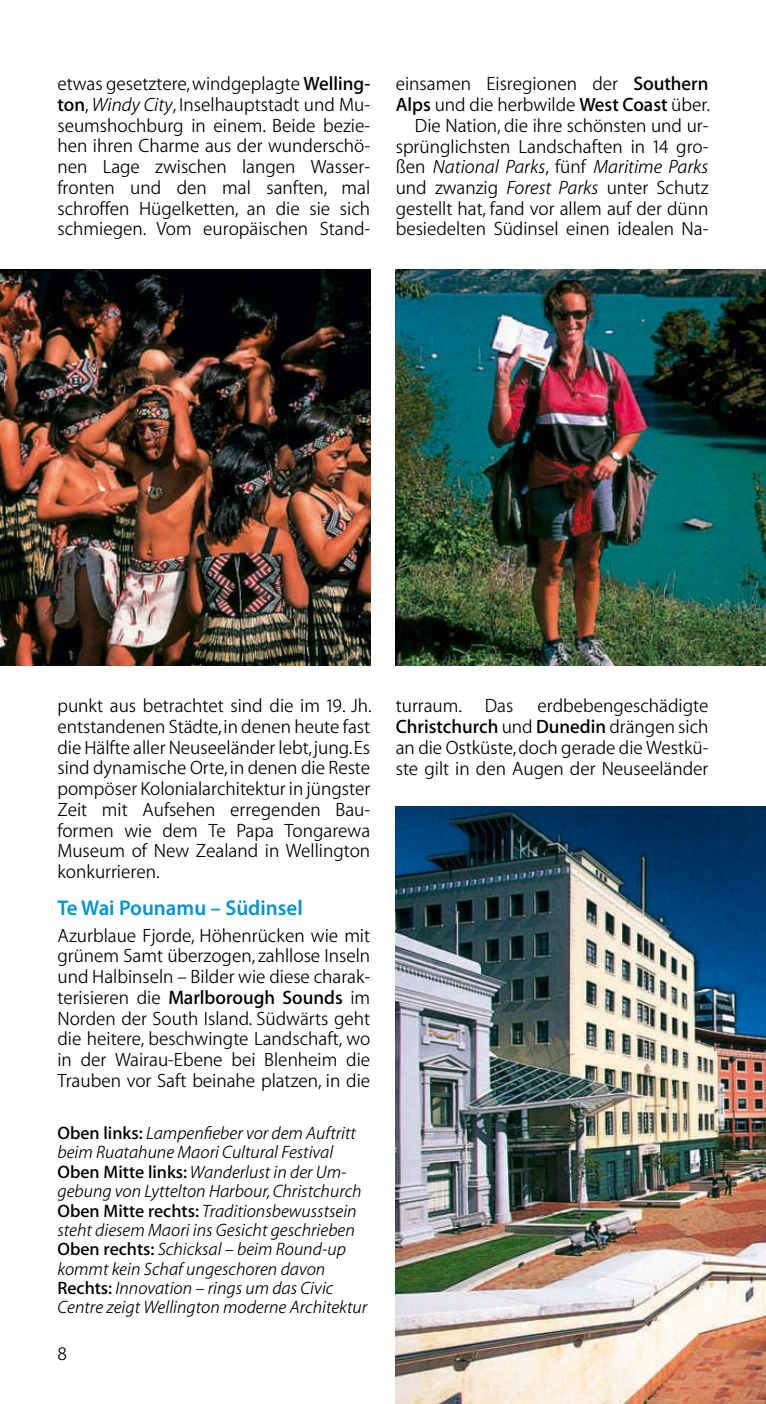
<style>
.page{position:relative;width:766px;height:1404px;background:#fff}
.page>*{position:absolute;margin:0;border:0;box-sizing:border-box;transform-origin:0 0}
.t1{font:600 21.38px "Myriad Pro";color:#0093d2}
.t2{font:300 19.35px/20.7px "ADAC Myriad OT";color:#000;text-align:justify}
.t3{font:italic 300 18px/19.3px "ADAC Myriad OT";color:#000}
.s1{font-weight:700}
.s2{font-style:italic}
.s3{font-weight:700;font-size:19.57px}
.s4{font-weight:700;font-style:normal}
</style>
<div class="page">
<img style="left:0;top:269px;width:370px;height:396px">
<img style="left:395px;top:269px;width:370px;height:396px">
<img style="left:395px;top:806px;width:370px;height:597px">
<p class="t2" style="left:57px;top:74px;width:314px">etwas gesetztere, windgeplagte <span class="s1">Welling&shy;ton</span>, <span class="s2">Windy City</span>, Inselhauptstadt und Mu&shy;seumshochburg in einem. Beide bezie&shy;hen ihren Charme aus der wunderschö&shy;nen Lage zwischen langen Wasser&shy;fronten und den mal sanften, mal schroffen Hügelketten, an die sie sich schmiegen. Vom europäischen Stand-</p>
<p class="t2" style="left:395px;top:74px;width:316px;text-align:right">einsamen Eisregionen der <span class="s3">Sout</span><span class="s1">hern Alps</span> und die herbwilde <span class="s1">West Coast</span> über.<br>Die Nation, die ihre schönsten und ur&shy;sprünglichsten Landschaften in 14 gro&shy;ßen <span class="s2">National Parks</span>, fünf <span class="s2">Maritime Parks </span>und zwanzig <span class="s2">Forest Parks</span> unter Schutz gestellt hat, fand vor allem auf der dünn besiedelten Südinsel einen idealen Na-</p>
<p class="t2" style="left:57px;top:695px;width:316px">punkt aus betrachtet sind die im 19. Jh. entstandenen Städte, in denen heute fast die Hälfte aller Neuseeländer lebt, jung. Es sind dynamische Orte, in denen die Reste pompöser Kolonialarchitektur in jüngster Zeit mit Aufsehen erregenden Bau&shy;formen wie dem Te Papa Tongarewa Museum of New Zealand in Wellington konkurrieren.</p>
<p class="t1" style="left:57px;top:893px;width:247px">Te Wai Pounamu – Südinsel</p>
<p class="t2" style="left:57px;top:925px;width:314px">Azurblaue Fjorde, Höhenrücken wie mit grünem Samt überzogen, zahllose Inseln und Halbinseln – Bilder wie diese charak&shy;terisieren die <span class="s3">Marl</span><span class="s1">borough Sounds</span> im Norden der South Island. Südwärts geht die heitere, beschwingte Landschaft, wo in der Wairau-Ebene bei Blenheim die Trauben vor Saft beinahe platzen, in die</p>
<p class="t3" style="left:57px;top:1123px;width:311px"><span class="s4">Oben links:</span> Lampenfieber vor dem Auftritt beim Ruatahune Maori Cultural Festival <span class="s4">Oben Mitte links:</span> Wanderlust in der Um&shy;gebung von Lyttelton Harbour, Christchurch <span class="s4">Oben Mitte rechts:</span> Traditionsbewusstsein steht diesem Maori ins Gesicht geschrieben <span class="s4">Oben rechts:</span> Schicksal – beim Round-up kommt kein Schaf ungeschoren davon <span class="s4">Rechts:</span> Innovation – rings um das Civic Centre zeigt Wellington moderne Architektur</p>
<p class="t2" style="left:57px;top:1343px;width:11px">8</p>
<p class="t2" style="left:395px;top:695px;width:314px">turraum. Das erdbebengeschädigte <span class="s1">Christchurch</span> und <span class="s1">Dunedin</span> drängen sich an die Ostküste, doch gerade die Westkü&shy;ste gilt in den Augen der Neuseeländer</p>
</div>
